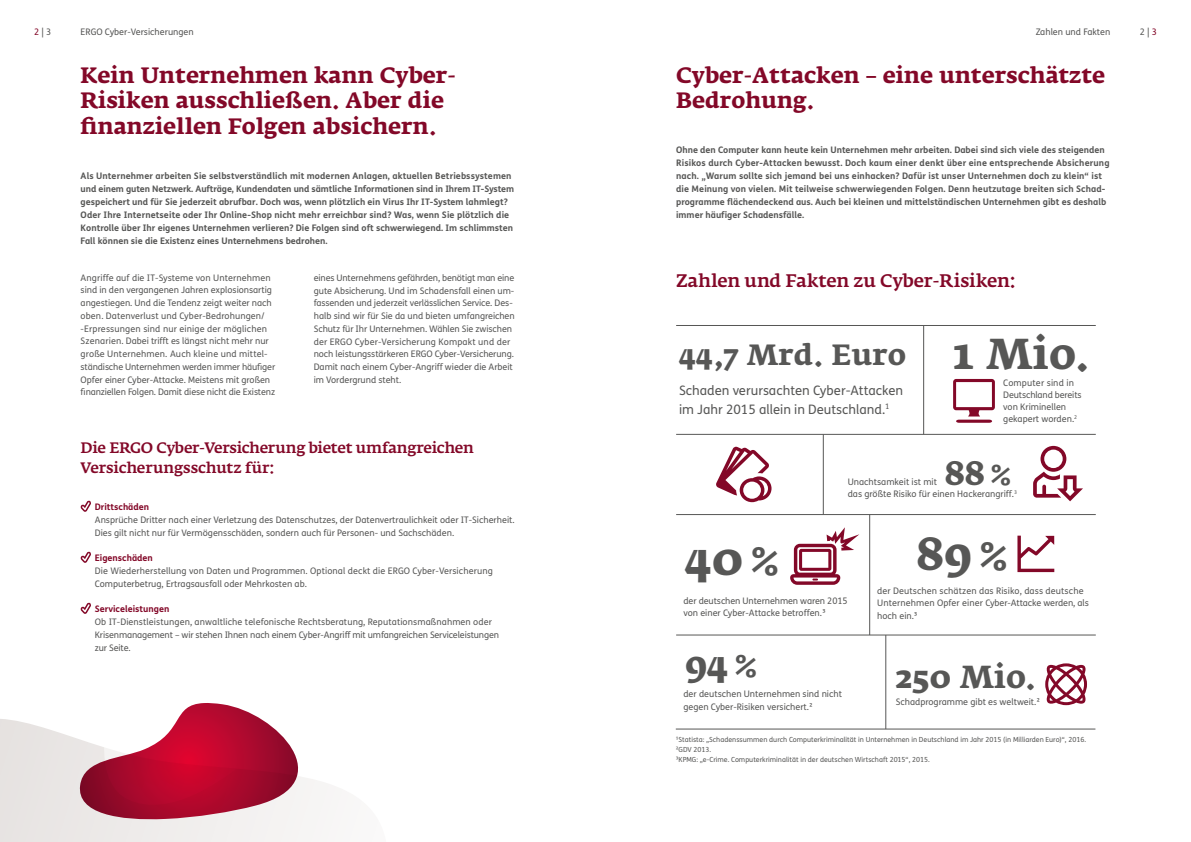
<style>
.page{position:relative;width:1191px;height:842px;background:#fff}
.page>*{position:absolute;margin:0;border:0;box-sizing:border-box;transform-origin:0 0}
.t1{font:700 45.9px "Fedra Serif A Pro";color:#575756}
.t2{font:700 42.8px "Fedra Serif A Pro";color:#575756}
.t3{font:700 36.5px "Fedra Serif A Pro";color:#575756}
.t4{font:700 33.5px "Fedra Serif A Pro";color:#575756}
.t5{font:700 31.5px "Fedra Serif A Pro";color:#575756}
.t6{font:700 29px "Fedra Serif A Pro";color:#575756}
.t7{font:700 22px/25.5px "Fedra Serif A Pro";color:#830828}
.t8{font:500 18px "Fedra Serif A Pro";letter-spacing:-.005em;color:#830828}
.t9{font:500 15px/20.4px "Fedra Serif A Pro";letter-spacing:-.015em;color:#830828}
.t10{font:13px/18.5px "FS Me";color:#575756}
.t11{font:9px/12.8px "FS Me";color:#575756}
.t12{font:700 9px/13px "FS Me";color:#575756}
.t13{font:700 9px "FS Me";color:#830828}
.t14{font:7px/9.6px "FS Me";color:#575756}
.t15{font:5.2px "FS Me";color:#575756}
.s1{color:#830828}
</style>
<div class="page">
<svg style="left:0;top:719px;width:313px;height:123px;background:#eae6e5"></svg>
<svg style="left:66px;top:719px;width:263px;height:117px;fill:#f5f3f2"></svg>
<svg style="left:77px;top:703px;width:224px;height:118px"></svg>
<svg style="left:80px;top:500px;width:11px;height:12px"></svg>
<svg style="left:80px;top:551px;width:11px;height:12px"></svg>
<svg style="left:80px;top:602px;width:11px;height:12px"></svg>
<svg style="left:1033px;top:446px;width:50px;height:55px"></svg>
<svg style="left:953px;top:379px;width:42px;height:44px"></svg>
<svg style="left:716px;top:447px;width:55px;height:55px"></svg>
<svg style="left:1045px;top:663px;width:42px;height:42px"></svg>
<hr style="left:676px;top:434px;width:419px;height:1px;background:#575756">
<hr style="left:676px;top:514px;width:419px;height:1px;background:#575756">
<hr style="left:676px;top:635px;width:419px;height:1px;background:#575756">
<hr style="left:676px;top:325px;width:419px;height:1px;background:#575756">
<hr style="left:923px;top:325px;width:1px;height:109px;background:#575756">
<hr style="left:823px;top:434px;width:1px;height:80px;background:#575756">
<hr style="left:869px;top:514px;width:1px;height:121px;background:#575756">
<hr style="left:885px;top:635px;width:1px;height:94px;background:#575756">
<hr style="left:676px;top:729px;width:419px;height:1px;background:#575756">
<svg style="left:790px;top:527px;width:69px;height:58px"></svg>
<svg style="left:1017px;top:536px;width:37px;height:36px"></svg>
<p class="t11" style="left:34px;top:25px;width:19px"><span class="s1">2</span> | 3</p>
<p class="t11" style="left:81px;top:25px;width:115px">ERGO Cyber-Versicherungen</p>
<p class="t11" style="left:1035px;top:25px;width:76px">Zahlen und Fakten</p>
<h3 class="t7" style="left:81px;top:62px;width:377px">Kein Unternehmen kann Cyber-<br>Risiken ausschließen. Aber die finanziellen Folgen absichern.</h3>
<p class="t12" style="left:81px;top:168px;width:435px">Als Unternehmer arbeiten Sie selbstverständlich mit modernen Anlagen, aktuellen Betriebssystemen und einem guten Netzwerk. Aufträge, Kundendaten und sämtliche Informationen sind in Ihrem IT-System gespeichert und für Sie jederzeit abrufbar. Doch was, wenn plötzlich ein Virus Ihr IT-System lahmlegt?<br>Oder Ihre Internetseite oder Ihr Online-Shop nicht mehr erreichbar sind? Was, wenn Sie plötzlich die Kontrolle über Ihr eigenes Unternehmen verlieren? Die Folgen sind oft schwerwiegend. Im schlimmsten Fall können sie die Existenz eines Unternehmens bedrohen.</p>
<p class="t11" style="left:81px;top:271px;width:196px">Angriffe auf die IT-Systeme von Unternehmen sind in den vergangenen Jahren explosionsartig angestiegen. Und die Tendenz zeigt weiter nach oben. Datenverlust und Cyber-Bedrohungen/ -Erpressungen sind nur einige der möglichen Szenarien. Dabei trifft es längst nicht mehr nur große Unternehmen. Auch kleine und mittel&shy;ständische Unternehmen werden immer häufiger Opfer einer Cyber-Attacke. Meistens mit großen finanziellen Folgen. Damit diese nicht die Existenz</p>
<p class="t11" style="left:314px;top:271px;width:202px">eines Unternehmens gefährden, benötigt man eine gute Absicherung. Und im Schadensfall einen um&shy;fassenden und jederzeit verlässlichen Service. Des&shy;halb sind wir für Sie da und bieten umfangreichen Schutz für Ihr Unternehmen. Wählen Sie zwischen der ERGO Cyber-Versicherung Kompakt und der noch leistungsstärkeren ERGO Cyber-Versicherung.<br>Damit nach einem Cyber-Angriff wieder die Arbeit im Vordergrund steht.</p>
<h3 class="t7" style="left:676px;top:62px;width:430px">Cyber-Attacken – eine unterschätzte<br>Bedrohung.</h3>
<p class="t12" style="left:676px;top:143px;width:435px">Ohne den Computer kann heute kein Unternehmen mehr arbeiten. Dabei sind sich viele des steigenden Risikos durch Cyber-Attacken bewusst. Doch kaum einer denkt über eine entsprechende Absicherung nach. „Warum sollte sich jemand bei uns einhacken? Dafür ist unser Unternehmen doch zu klein“ ist die Meinung von vielen. Mit teilweise schwerwiegenden Folgen. Denn heutzutage breiten sich Schad&shy;programme flächendeckend aus. Auch bei kleinen und mittelständischen Unternehmen gibt es deshalb immer häufiger Schadensfälle.</p>
<h3 class="t8" style="left:676px;top:270px;width:340px">Zahlen und Fakten zu Cyber-Risiken:</h3>
<h2 class="t2" style="left:953px;top:327px;width:138px">1 Mio.</h2>
<h3 class="t6" style="left:679px;top:337px;width:228px">44,7 Mrd. Euro</h3>
<p class="t11" style="left:1003px;top:376px;width:80px;line-height:12px">Computer sind in<br>Deutschland bereits von Kriminellen gekapert worden.<sup>2</sup></p>
<h3 class="t10" style="left:679px;top:381px;width:226px">Schaden verursachten Cyber-Attacken im Jahr 2015 allein in Deutschland.<sup>1</sup></h3>
<h3 class="t9" style="left:81px;top:437px;width:394px">Die ERGO Cyber-Versicherung bietet umfangreichen<br>Versicherungsschutz für:</h3>
<p class="t13" style="left:95px;top:500px;width:56px">Drittschäden</p>
<p class="t11" style="left:95px;top:513px;width:421px">Ansprüche Dritter nach einer Verletzung des Datenschutzes, der Datenvertraulichkeit oder IT-Sicherheit.<br>Dies gilt nicht nur für Vermögensschäden, sondern auch für Personen- und Sachschäden.</p>
<p class="t13" style="left:95px;top:551px;width:60px">Eigenschäden</p>
<p class="t11" style="left:95px;top:564px;width:399px">Die Wiederherstellung von Daten und Programmen. Optional deckt die ERGO Cyber-Versicherung<br>Computerbetrug, Ertragsausfall oder Mehrkosten ab.</p>
<p class="t13" style="left:95px;top:602px;width:76px">Serviceleistungen</p>
<p class="t11" style="left:95px;top:615px;width:406px">Ob IT-Dienstleistungen, anwaltliche telefonische Rechtsberatung, Reputationsmaßnahmen oder<br>Krisenmanagement – wir stehen Ihnen nach einem Cyber-Angriff mit umfangreichen Serviceleistungen zur Seite.</p>
<h3 class="t4" style="left:944px;top:452px;width:69px">88%</h3>
<p class="t11" style="left:847px;top:476px;width:168px;line-height:12px">Unachtsamkeit ist mit<br>das größte Risiko für einen Hackerangriff.</p>
<p class="t15" style="left:1014px;top:489px;width:4px">3</p>
<h1 class="t1" style="left:685px;top:530px;width:97px">40%</h1>
<p class="t11" style="left:683px;top:594px;width:166px">der deutschen Unternehmen waren 2015 von einer Cyber-Attacke betroffen.³</p>
<h1 class="t1" style="left:916px;top:525px;width:94px">89%</h1>
<p class="t11" style="left:877px;top:584px;width:213px">der Deutschen schätzen das Risiko, dass deutsche<br>Unternehmen Opfer einer Cyber-Attacke werden, als hoch ein.³</p>
<h3 class="t3" style="left:685px;top:641px;width:75px">94%</h3>
<h3 class="t5" style="left:895px;top:657px;width:142px">250 Mio.</h3>
<p class="t11" style="left:895px;top:695px;width:146px">Schadprogramme gibt es weltweit.²</p>
<p class="t11" style="left:683px;top:688px;width:160px">der deutschen Unternehmen sind nicht gegen Cyber-Risiken versichert.²</p>
<p class="t14" style="left:676px;top:735px;width:412px">¹Statista: „Schadenssummen durch Computerkriminalität in Unternehmen in Deutschland im Jahr 2015 (in Milliarden Euro)“, 2016.<br>²GDV 2013.<br>³KPMG: „e-Crime. Computerkriminalität in der deutschen Wirtschaft 2015“, 2015.</p>
<p class="t11" style="left:1139px;top:25px;width:19px">2 | <span class="s1">3</span></p>
</div>
